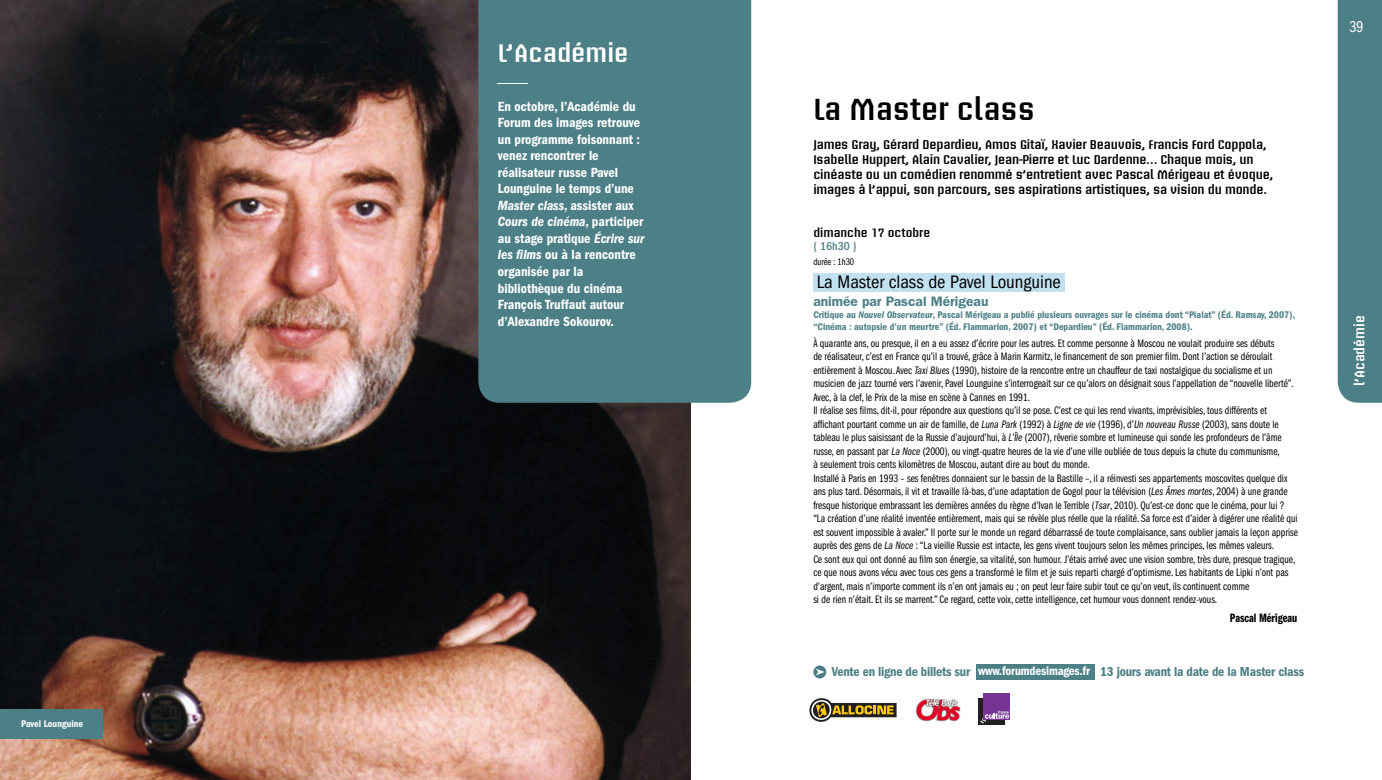
<style>
.page{position:relative;width:1382px;height:780px;background:#fff}
.page>*{position:absolute;margin:0;border:0;box-sizing:border-box;transform-origin:0 0}
.t1{font:600 30px "Briem Akademi Std";color:#000}
.t2{font:600 25px "Briem Akademi Std";color:#fff}
.t3{font:condensed 18.75px "Franklin Gothic";color:#000}
.t4{font:16.25px "Franklin Gothic Book Cmpr";color:#fff}
.t5{font:600 condensed 13.75px/16.5px "Franklin Gothic";color:#fff}
.t6{font:600 13.75px "Franklin Gothic";color:#4c8086}
.t7{font:600 13.75px "Briem Akademi Std";color:#fff}
.t8{font:600 condensed 13.5px "Franklin Gothic";letter-spacing:-.015em;color:#4c8086}
.t9{font:600 12.5px/15px "Briem Akademi Std";letter-spacing:-.015em;color:#000}
.t10{font:12.5px "Franklin Gothic Demi Cmpr";color:#000}
.t11{font:600 11.88px "Briem Akademi Std";color:#000}
.t12{font:500 condensed 11.88px "Franklin Gothic";color:#4c8086}
.t13{font:11.25px/13.5px "Franklin Gothic Book Cmpr";color:#000}
.t14{font:600 condensed 10px/12px "Franklin Gothic";color:#4c8086}
.t15{font:600 condensed 10px "Franklin Gothic";color:#fff}
.t16{font:10px "Franklin Gothic Book Cmpr";color:#000}
.s1{font-style:italic}
.s2{font-family:"Franklin Gothic Book Cmpr Ital"}
.s3{font-size:12.75px;color:#fff}
</style>
<div class="page">
<div style="left:1338px;top:0;width:44px;height:403px;background:#4c8086"></div>
<svg style="left:809px;top:698px;width:88px;height:23px"></svg>
<img style="left:915px;top:698px;width:46px;height:23px">
<div style="left:813px;top:273px;width:251px;height:19px;background:#c2e1f0"></div>
<div style="left:976px;top:664px;width:119px;height:15px;background:#4c8086"></div>
<svg style="left:813px;top:665px;width:13px;height:13px"></svg>
<svg style="left:816px;top:668px;width:8px;height:7px"></svg>
<svg style="left:978px;top:693px;width:32px;height:32px"></svg>
<img style="left:0;top:0;width:691px;height:779px">
<div style="left:0;top:709px;width:103px;height:29px;background:#4c8086"></div>
<div style="left:478px;top:0;width:273px;height:403px;background:#4c8086"></div>
<hr style="left:498px;top:83px;width:30px;height:1px;background:#fff">
<p class="t15" style="left:21px;top:720px;width:63px">Pavel Lounguine</p>
<h2 class="t2" style="left:498px;top:43px;width:132px">L’Académie</h2>
<p class="t5" style="left:498px;top:99px;width:148px">En octobre, l’Académie du<br>Forum des images retrouve un programme foisonnant : venez rencontrer le réalisateur russe Pavel<br>Lounguine le temps d’une<br><span class="s1">Master class</span>, assister aux<br><span class="s1">Cours de cinéma</span>, participer au stage pratique <span class="s1">Écrire sur les films</span> ou à la rencontre organisée par la bibliothèque du cinéma<br>François Truffaut autour d’Alexandre Sokourov.</p>
<h1 class="t1" style="left:813px;top:97px;width:223px">La Master class</h1>
<p class="t9" style="left:813px;top:138px;width:461px">James Gray, Gérard Depardieu, Amos Gitaï, Xavier Beauvois, Francis Ford Coppola, Isabelle Huppert, Alain Cavalier, Jean-Pierre et Luc Dardenne… Chaque mois, un cinéaste ou un comédien renommé s’entretient avec Pascal Mérigeau et évoque, images à l’appui, son parcours, ses aspirations artistiques, sa vision du monde.</p>
<p class="t11" style="left:813px;top:227px;width:118px">dimanche 17 octobre</p>
<p class="t12" style="left:813px;top:242px;width:45px">{ 16h30 }</p>
<p class="t16" style="left:813px;top:258px;width:42px">durée : 1h30</p>
<h3 class="t3" style="left:817px;top:276px;width:246px">La Master class de Pavel Lounguine</h3>
<p class="t6" style="left:813px;top:296px;width:177px">animée par Pascal Mérigeau</p>
<p class="t14" style="left:813px;top:309px;width:483px">Critique au <span class="s1">Nouvel Observateur</span>, Pascal Mérigeau a publié plusieurs ouvrages sur le cinéma dont “Pialat” (Éd. Ramsay, 2007), “Cinéma : autopsie d’un meurtre” (Éd. Flammarion, 2007) et “Depardieu” (Éd. Flammarion, 2008).</p>
<p class="t13" style="left:813px;top:337px;width:486px">À quarante ans, ou presque, il en a eu assez d’écrire pour les autres. Et comme personne à Moscou ne voulait produire ses débuts<br>de réalisateur, c’est en France qu’il a trouvé, grâce à Marin Karmitz, le financement de son premier film. Dont l’action se déroulait entièrement à Moscou. Avec <span class="s2">Taxi Blues</span> (1990), histoire de la rencontre entre un chauffeur de taxi nostalgique du socialisme et un musicien de jazz tourné vers l’avenir, Pavel Lounguine s’interrogeait sur ce qu’alors on désignait sous l’appellation de “nouvelle liberté”.<br>Avec, à la clef, le Prix de la mise en scène à Cannes en 1991.<br>Il réalise ses films, dit-il, pour répondre aux questions qu’il se pose. C’est ce qui les rend vivants, imprévisibles, tous différents et affichant pourtant comme un air de famille, de <span class="s2">Luna Park</span> (1992) à <span class="s2">Ligne de vie</span> (1996), d’<span class="s2">Un nouveau Russe</span> (2003), sans doute le tableau le plus saisissant de la Russie d’aujourd’hui, à <span class="s2">L’Île</span> (2007), rêverie sombre et lumineuse qui sonde les profondeurs de l’âme russe, en passant par <span class="s2">La Noce</span> (2000), ou vingt-quatre heures de la vie d’une ville oubliée de tous depuis la chute du communisme,<br>à seulement trois cents kilomètres de Moscou, autant dire au bout du monde.<br>Installé à Paris en 1993 – ses fenêtres donnaient sur le bassin de la Bastille –, il a réinvesti ses appartements moscovites quelque dix ans plus tard. Désormais, il vit et travaille là-bas, d’une adaptation de Gogol pour la télévision (<span class="s2">Les Âmes mortes</span>, 2004) à une grande fresque historique embrassant les dernières années du règne d’Ivan le Terrible (<span class="s2">Tsar</span>, 2010). Qu’est-ce donc que le cinéma, pour lui ? “La création d’une réalité inventée entièrement, mais qui se révèle plus réelle que la réalité. Sa force est d’aider à digérer une réalité qui est souvent impossible à avaler.” Il porte sur le monde un regard débarrassé de toute complaisance, sans oublier jamais la leçon apprise auprès des gens de <span class="s2">La Noce</span> : “La vieille Russie est intacte, les gens vivent toujours selon les mêmes principes, les mêmes valeurs.<br>Ce sont eux qui ont donné au film son énergie, sa vitalité, son humour. J’étais arrivé avec une vision sombre, très dure, presque tragique, ce que nous avons vécu avec tous ces gens a transformé le film et je suis reparti chargé d’optimisme. Les habitants de Lipki n’ont pas d’argent, mais n’importe comment ils n’en ont jamais eu ; on peut leur faire subir tout ce qu’on veut, ils continuent comme<br>si de rien n’était. Et ils se marrent.” Ce regard, cette voix, cette intelligence, cet humour vous donnent rendez-vous.</p>
<p class="t10" style="left:1230px;top:613px;width:69px">Pascal Mérigeau</p>
<p class="t8" style="left:832px;top:667px;width:474px">Vente en ligne de billets sur <span class="s3">www.forumdesimages.fr</span> 13 jours avant la date de la Master class</p>
<h3 class="t4" style="left:1349px;top:21px;width:15px">39</h3>
<p class="t7" style="left:1354px;top:386px;width:73px;rotate:-90deg">l’Académie</p>
</div>
